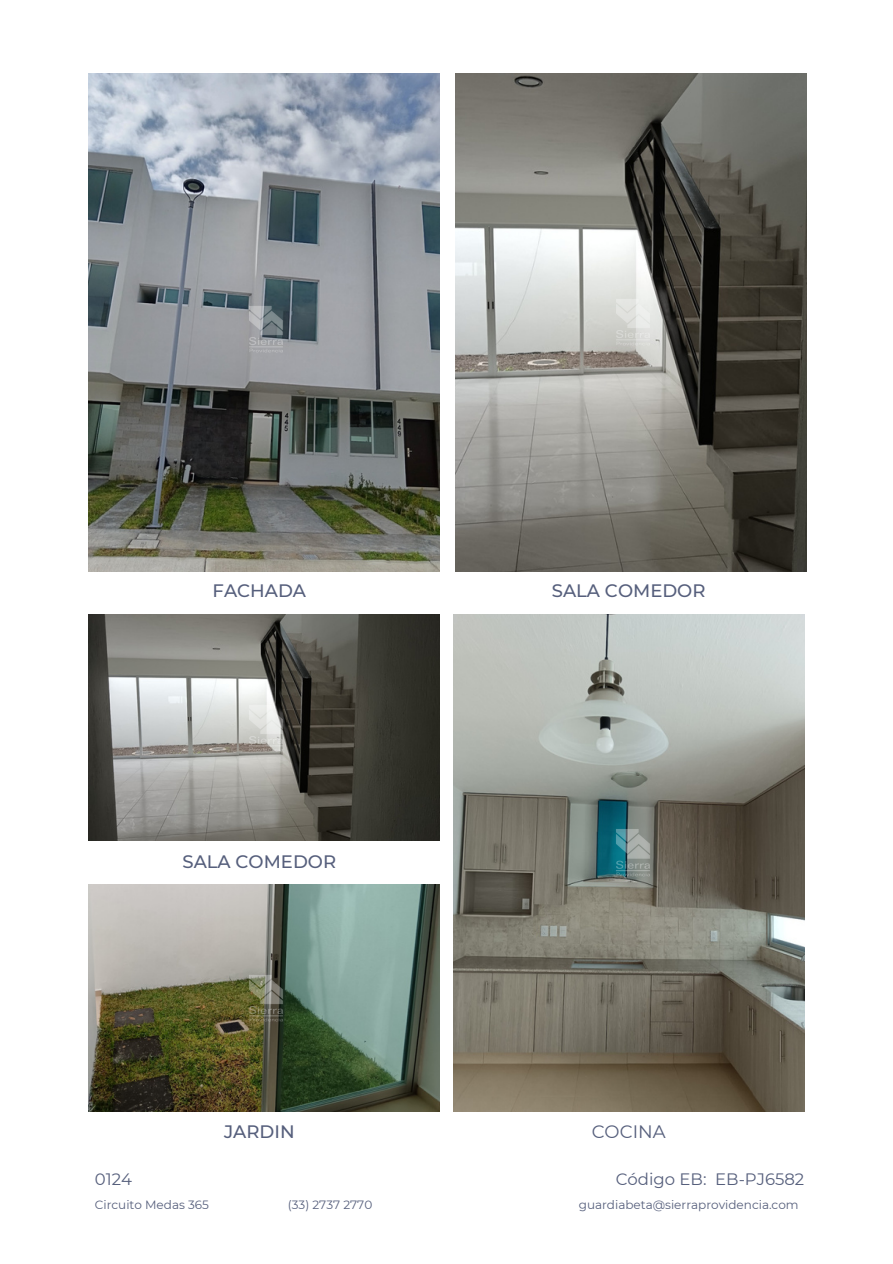
<style>
.page{position:relative;width:893px;height:1264px;background:#fff}
.page>*{position:absolute;margin:0;border:0;box-sizing:border-box;transform-origin:0 0}
.t1{font:500 18px "Montserrat";color:#565f7c}
.t2{font:18px "Montserrat";color:#565f7c}
.t3{font:16.5px "Montserrat";color:#565f7c}
.t4{font:12px "Montserrat";color:#565f7c}
</style>
<div class="page">
<img style="left:455px;top:73px;width:351px;height:498px">
<img style="left:89px;top:73px;width:351px;height:498px">
<img style="left:453px;top:614px;width:351px;height:497px">
<img style="left:89px;top:614px;width:351px;height:226px">
<img style="left:89px;top:884px;width:351px;height:227px">
<img style="left:242px;top:300px;width:44px;height:58px">
<img style="left:242px;top:969px;width:44px;height:57px">
<img style="left:242px;top:699px;width:44px;height:57px">
<img style="left:609px;top:293px;width:44px;height:58px">
<img style="left:609px;top:823px;width:44px;height:58px">
<p class="t1" style="left:212px;top:579px;width:95px">FACHADA</p>
<h1 class="t1" style="left:182px;top:850px;width:155px">SALA COMEDOR</h1>
<p class="t1" style="left:224px;top:1120px;width:72px">JARDIN</p>
<h1 class="t1" style="left:552px;top:579px;width:155px">SALA COMEDOR</h1>
<p class="t2" style="left:591px;top:1120px;width:75px">COCINA</p>
<h3 class="t3" style="left:95px;top:1169px;width:39px">0124</h3>
<h1 class="t3" style="left:615px;top:1169px;width:190px">Código EB: EB-PJ6582</h1>
<p class="t4" style="left:95px;top:1197px;width:116px">Circuito Medas 365</p>
<p class="t4" style="left:288px;top:1197px;width:86px">(33) 2737 2770</p>
<p class="t4" style="left:578px;top:1197px;width:221px">guardiabeta@sierraprovidencia.com</p>
</div>
